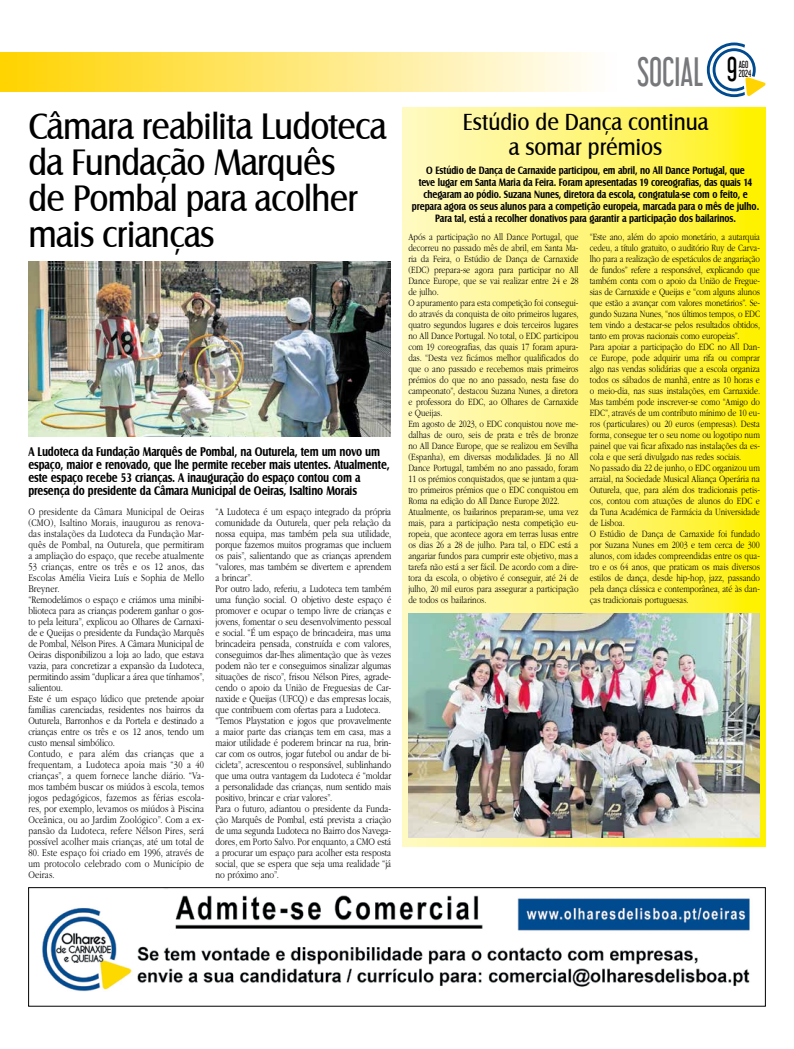
<style>
.page{position:relative;width:794px;height:1049px;background:#fff}
.page>*{position:absolute;margin:0;border:0;box-sizing:border-box;transform-origin:0 0}
.t1{font:38px/36px "Castle T";letter-spacing:-.02em;color:#000;scale:.9 1}
.t2{font:36px "Libel Suit Rg";color:#77787b;scale:.9 1}
.t3{font:30px "Libel Suit Rg";color:#000;scale:.9 1}
.t4{font:24px/24px "Castle T";color:#000;text-align:center;scale:.9 1}
.t5{font:700 13px/13px "Castle T";letter-spacing:-.01em;color:#000;scale:.8 1}
.t6{font:700 11px/12px "Castle T";letter-spacing:-.01em;color:#000;text-align:center;scale:.8 1}
.t7{font:300 10.5px/11px "ITC Garamond Std";color:#000;text-align:justify;scale:.8 1}
.t8{font:300 10.5px/11px "ITC Garamond Std";letter-spacing:.02em;color:#000;scale:.8 1}
.t9{font:300 10px/11px "ITC Garamond Std";color:#000;scale:.8 1}
.t10{font:9px/9px "Libel Suit Rg";color:#000;scale:.9 1}
</style>
<div class="page">
<svg style="left:713px;top:43px;width:53px;height:55px"></svg>
<svg style="left:0;top:52px;width:760px;height:39px"></svg>
<img style="left:28px;top:261px;width:362px;height:176px">
<svg style="left:403px;top:108px;width:362px;height:738px;background:#fef570"></svg>
<img style="left:408px;top:613px;width:352px;height:224px">
<img style="left:42px;top:895px;width:708px;height:97px">
<div style="left:28px;top:887px;width:737px;height:119px;border:1px solid #000"></div>
<h1 class="t1" style="left:28px;top:109px;width:400px">Câmara reabilita Ludoteca da Fundação Marquês<br>de Pombal para acolher mais crianças</h1>
<p class="t5" style="left:28px;top:445px;width:453px">A Ludoteca da Fundação Marquês de Pombal, na Outurela, tem um novo um espaço, maior e renovado, que lhe permite receber mais utentes. Atualmente, este espaço recebe 53 crianças. A inauguração do espaço contou com a presença do presidente da Câmara Municipal de Oeiras, Isaltino Morais</p>
<p class="t8" style="left:28px;top:506px;width:221px">O presidente da Câmara Municipal de Oeiras (CMO), Isaltino Morais, inaugurou as renova&shy;das instalações da Ludoteca da Fundação Mar&shy;quês de Pombal, na Outurela, que permitiram a ampliação do espaço, que recebe atualmente 53 crianças, entre os três e os 12 anos, das Escolas Amélia Vieira Luís e Sophia de Mello Breyner.<br>“Remodelámos o espaço e criámos uma minibi&shy;blioteca para as crianças poderem ganhar o gos&shy;to pela leitura”, explicou ao Olhares de Carnaxi&shy;de e Queijas o presidente da Fundação Marquês de Pombal, Nélson Pires. A Câmara Municipal de Oeiras disponibilizou a loja ao lado, que estava vazia, para concretizar a expansão da Ludoteca, permitindo assim “duplicar a área que tínhamos”, salientou.<br>Este é um espaço lúdico que pretende apoiar famílias carenciadas, residentes nos bairros da Outurela, Barronhos e da Portela e destinado a crianças entre os três e os 12 anos, tendo um custo mensal simbólico.<br>Contudo, e para além das crianças que a frequentam, a Ludoteca apoia mais “30 a 40 crianças”, a quem fornece lanche diário. “Va&shy;mos também buscar os miúdos à escola, temos jogos pedagógicos, fazemos as férias escola&shy;res, por exemplo, levamos os miúdos à Piscina Oceânica, ou ao Jardim Zoológico”. Com a ex&shy;pansão da Ludoteca, refere Nélson Pires, será possível acolher mais crianças, até um total de</p>
<p class="t7" style="left:28px;top:847px;width:221px">80. Este espaço foi criado em 1996, através de um protocolo celebrado com o Município de Oeiras.</p>
<p class="t7" style="left:215px;top:506px;width:221px;text-align:left">“A Ludoteca é um espaço integrado da própria comunidade da Outurela, quer pela relação da nossa equipa, mas também pela sua utilidade, porque fazemos muitos programas que incluem os pais”, salientando que as crianças aprendem “valores, mas também se divertem e aprendem a brincar”.<br>Por outro lado, referiu, a Ludoteca tem também uma função social. O objetivo deste espaço é promover e ocupar o tempo livre de crianças e jovens, fomentar o seu desenvolvimento pessoal e social. “É um espaço de brincadeira, mas uma brincadeira pensada, construída e com valores, conseguimos dar-lhes alimentação que às vezes podem não ter e conseguimos sinalizar algumas situações de risco”, frisou Nélson Pires, agrade&shy;cendo o apoio da União de Freguesias de Car&shy;naxide e Queijas (UFCQ) e das empresas locais, que contribuem com ofertas para a Ludoteca. “Temos Playstation e jogos que provavelmente a maior parte das crianças tem em casa, mas a maior utilidade é poderem brincar na rua, brin&shy;car com os outros, jogar futebol ou andar de bi&shy;cicleta”, acrescentou o responsável, sublinhando que uma outra vantagem da Ludoteca é “moldar a personalidade das crianças, num sentido mais positivo, brincar e criar valores”.<br>Para o futuro, adiantou o presidente da Funda&shy;ção Marquês de Pombal, está prevista a criação de uma segunda Ludoteca no Bairro dos Navega&shy;dores, em Porto Salvo. Por enquanto, a CMO está a procurar um espaço para acolher esta resposta social, que se espera que seja uma realidade “já no próximo ano”.</p>
<h2 class="t2" style="left:637px;top:55px;width:75px">SOCIAL</h2>
<h3 class="t3" style="left:727px;top:55px;width:13px">9</h3>
<p class="t10" style="left:739px;top:60px;width:15px">AGO<br>2024</p>
<h3 class="t4" style="left:463px;top:111px;width:274px">Estúdio de Dança continua a somar prémios</h3>
<p class="t6" style="left:412px;top:164px;width:435px">O Estúdio de Dança de Carnaxide participou, em abril, no All Dance Portugal, que<br>teve lugar em Santa Maria da Feira. Foram apresentadas 19 coreografias, das quais 14 chegaram ao pódio. Suzana Nunes, diretora da escola, congratula-se com o feito, e prepara agora os seus alunos para a competição europeia, marcada para o mês de julho.<br>Para tal, está a recolher donativos para garantir a participação dos bailarinos.</p>
<p class="t9" style="left:408px;top:231px;width:214px">Após a participação no All Dance Portugal, que decorreu no passado mês de abril, em Santa Ma&shy;ria da Feira, o Estúdio de Dança de Carnaxide (EDC) prepara-se agora para participar no All Dance Europe, que se vai realizar entre 24 e 28 de julho.<br>O apuramento para esta competição foi consegui&shy;do através da conquista de oito primeiros lugares, quatro segundos lugares e dois terceiros lugares no All Dance Portugal. No total, o EDC participou com 19 coreografias, das quais 17 foram apura&shy;das. “Desta vez ficámos melhor qualificados do que o ano passado e recebemos mais primeiros prémios do que no ano passado, nesta fase do campeonato”, destacou Suzana Nunes, a diretora e professora do EDC, ao Olhares de Carnaxide e Queijas.<br>Em agosto de 2023, o EDC conquistou nove me&shy;dalhas de ouro, seis de prata e três de bronze no All Dance Europe, que se realizou em Sevilha (Espanha), em diversas modalidades. Já no All Dance Portugal, também no ano passado, foram 11 os prémios conquistados, que se juntam a qua&shy;tro primeiros prémios que o EDC conquistou em Roma na edição do All Dance Europe 2022.<br>Atualmente, os bailarinos preparam-se, uma vez mais, para a participação nesta competição eu&shy;ropeia, que acontece agora em terras lusas entre os dias 26 a 28 de julho. Para tal, o EDC está a angariar fundos para cumprir este objetivo, mas a tarefa não está a ser fácil. De acordo com a dire&shy;tora da escola, o objetivo é conseguir, até 24 de julho, 20 mil euros para assegurar a participação de todos os bailarinos.</p>
<p class="t9" style="left:590px;top:231px;width:214px">“Este ano, além do apoio monetário, a autarquia cedeu, a título gratuito, o auditório Ruy de Carva&shy;lho para a realização de espetáculos de angariação de fundos” refere a responsável, explicando que também conta com o apoio da União de Fregue&shy;sias de Carnaxide e Queijas e “com alguns alunos que estão a avançar com valores monetários”. Se&shy;gundo Suzana Nunes, “nos últimos tempos, o EDC tem vindo a destacar-se pelos resultados obtidos, tanto em provas nacionais como europeias”.<br>Para apoiar a participação do EDC no All Dan&shy;ce Europe, pode adquirir uma rifa ou comprar algo nas vendas solidárias que a escola organiza todos os sábados de manhã, entre as 10 horas e o meio-dia, nas suas instalações, em Carnaxide.<br>Mas também pode inscrever-se como “Amigo do EDC”, através de um contributo mínimo de 10 eu&shy;ros (particulares) ou 20 euros (empresas). Desta forma, consegue ter o seu nome ou logotipo num painel que vai ficar afixado nas instalações da es&shy;cola e que será divulgado nas redes sociais.<br>No passado dia 22 de junho, o EDC organizou um arraial, na Sociedade Musical Aliança Operária na Outurela, que, para além dos tradicionais petis&shy;cos, contou com atuações de alunos do EDC e da Tuna Académica de Farmácia da Universidade de Lisboa.<br>O Estúdio de Dança de Carnaxide foi fundado por Suzana Nunes em 2003 e tem cerca de 300 alunos, com idades compreendidas entre os qua&shy;tro e os 64 anos, que praticam os mais diversos estilos de dança, desde hip-hop, jazz, passando pela dança clássica e contemporânea, até às dan&shy;ças tradicionais portuguesas.</p>
</div>
